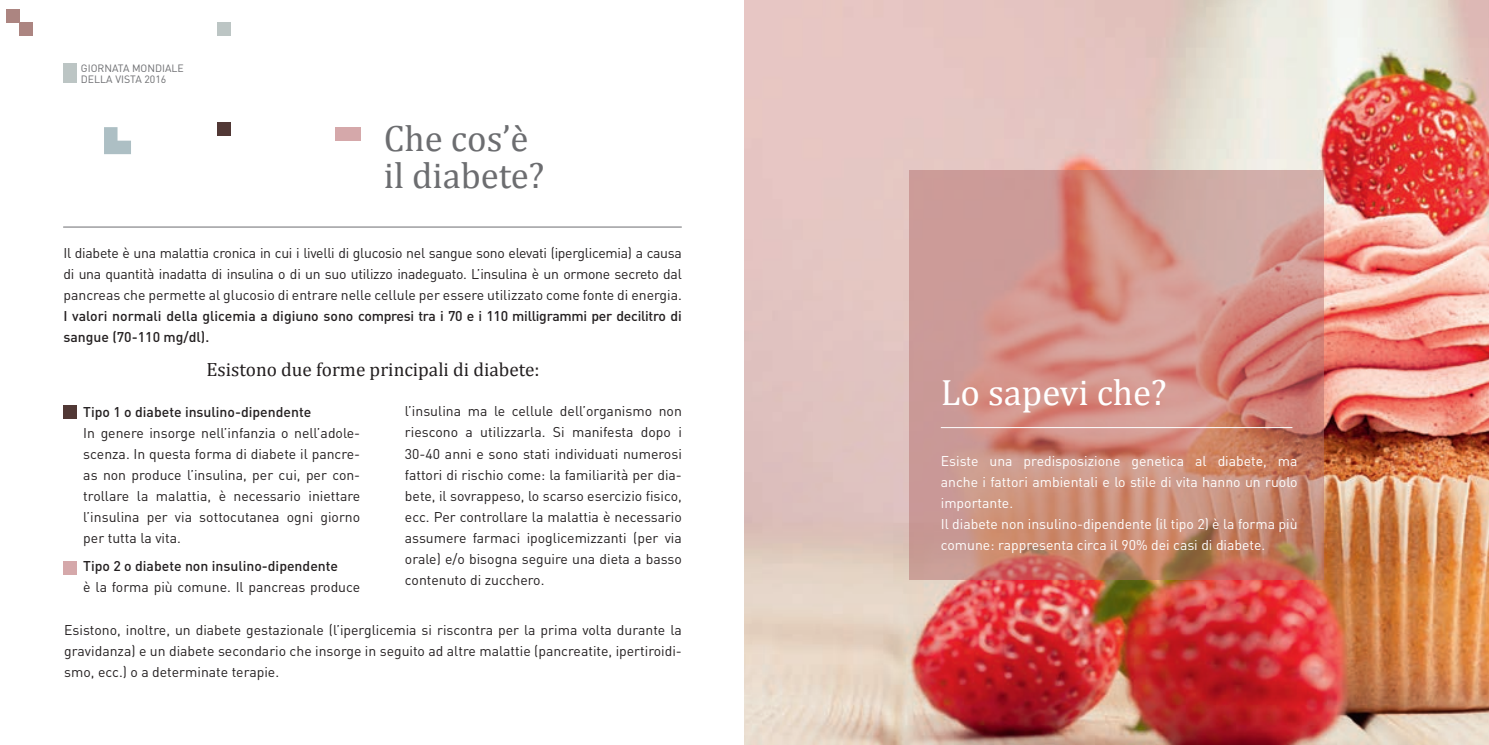
<style>
.page{position:relative;width:1489px;height:745px;background:#fff}
.page>*{position:absolute;margin:0;border:0;box-sizing:border-box;transform-origin:0 0}
.t1{font:36.75px/36.8px "Cambria";color:#6c6d70}
.t2{font:36.75px "Cambria";color:#fff}
.t3{font:19.25px "Cambria";color:#231f20}
.t4{font:14px/21px "DIN";color:#231f20;text-align:justify}
.t5{font:14px/21px "DIN";color:#fff}
.t6{font:500 14px/21px "DIN";color:#231f20}
.t7{font:10.5px/11.4px "DIN";color:#6c6d70}
</style>
<div class="page">
<hr style="left:63px;top:226px;width:618px;height:1px;background:#6c6d70">
<div style="left:217px;top:23px;width:13px;height:13px;background:#bcc5c4"></div>
<div style="left:217px;top:122px;width:13px;height:14px;background:#513835"></div>
<div style="left:335px;top:127px;width:25px;height:13px;background:#d5a8aa"></div>
<svg style="left:104px;top:127px;width:27px;height:27px"></svg>
<div style="left:6px;top:9px;width:14px;height:14px;background:#ac8581"></div>
<div style="left:20px;top:23px;width:13px;height:13px;background:#ac8581"></div>
<div style="left:63px;top:560px;width:13px;height:14px;background:#d5a8aa"></div>
<div style="left:63px;top:405px;width:13px;height:13px;background:#513835"></div>
<img style="left:744px;top:0;width:744px;height:744px">
<svg style="left:909px;top:170px;width:414px;height:409px;background:#cd8f83"></svg>
<div style="left:63px;top:63px;width:13px;height:20px;background:#bcc5c4"></div>
<hr style="left:940px;top:427px;width:352px;height:1px;background:#fff">
<p class="t7" style="left:81px;top:62px;width:104px">GIORNATA MONDIALE<br>DELLA VISTA 2016</p>
<h1 class="t1" style="left:384px;top:120px;width:162px">Che cos’è il diabete?</h1>
<p class="t4" style="left:63px;top:242px;width:620px">Il diabete è una malattia cronica in cui i livelli di glucosio nel sangue sono elevati (iperglicemia) a causa di una quantità inadatta di insulina o di un suo utilizzo inadeguato. L’insulina è un ormone secreto dal pancreas che permette al glucosio di entrare nelle cellule per essere utilizzato come fonte di energia.</p>
<p class="t6" style="left:63px;top:305px;width:620px">I valori normali della glicemia a digiuno sono compresi tra i 70 e i 110 milligrammi per decilitro di sangue (70-110 mg/dl).</p>
<h2 class="t3" style="left:206px;top:358px;width:335px">Esistono due forme principali di diabete:</h2>
<p class="t6" style="left:83px;top:400px;width:229px">Tipo 1 o diabete insulino-dipendente</p>
<p class="t4" style="left:83px;top:421px;width:278px">In genere insorge nell’infanzia o nell’adole&shy;scenza. In questa forma di diabete il pancre&shy;as non produce l’insulina, per cui, per con&shy;trollare la malattia, è necessario iniettare l’insulina per via sottocutanea ogni giorno per tutta la vita.</p>
<p class="t6" style="left:83px;top:554px;width:256px">Tipo 2 o diabete non insulino-dipendente</p>
<p class="t4" style="left:83px;top:575px;width:278px">è la forma più comune. Il pancreas produce</p>
<p class="t4" style="left:405px;top:400px;width:278px">l’insulina ma le cellule dell’organismo non riescono a utilizzarla. Si manifesta dopo i 30-40 anni e sono stati individuati numerosi fattori di rischio come: la familiarità per dia&shy;bete, il sovrappeso, lo scarso esercizio fisico, ecc. Per controllare la malattia è necessario assumere farmaci ipoglicemizzanti (per via orale) e/o bisogna seguire una dieta a basso contenuto di zucchero.</p>
<p class="t4" style="left:64px;top:619px;width:619px">Esistono, inoltre, un diabete gestazionale (l’iperglicemia si riscontra per la prima volta durante la gravidanza) e un diabete secondario che insorge in seguito ad altre malattie (pancreatite, ipertiroidi&shy;smo, ecc.) o a determinate terapie.</p>
<h1 class="t2" style="left:940px;top:370px;width:227px">Lo sapevi che?</h1>
<p class="t5" style="left:940px;top:450px;width:358px">Esiste una predisposizione genetica al diabete, ma anche i fattori ambientali e lo stile di vita hanno un ruolo importante.<br>Il diabete non insulino-dipendente (il tipo 2) è la forma più comune: rappresenta circa il 90% dei casi di diabete.</p>
</div>
